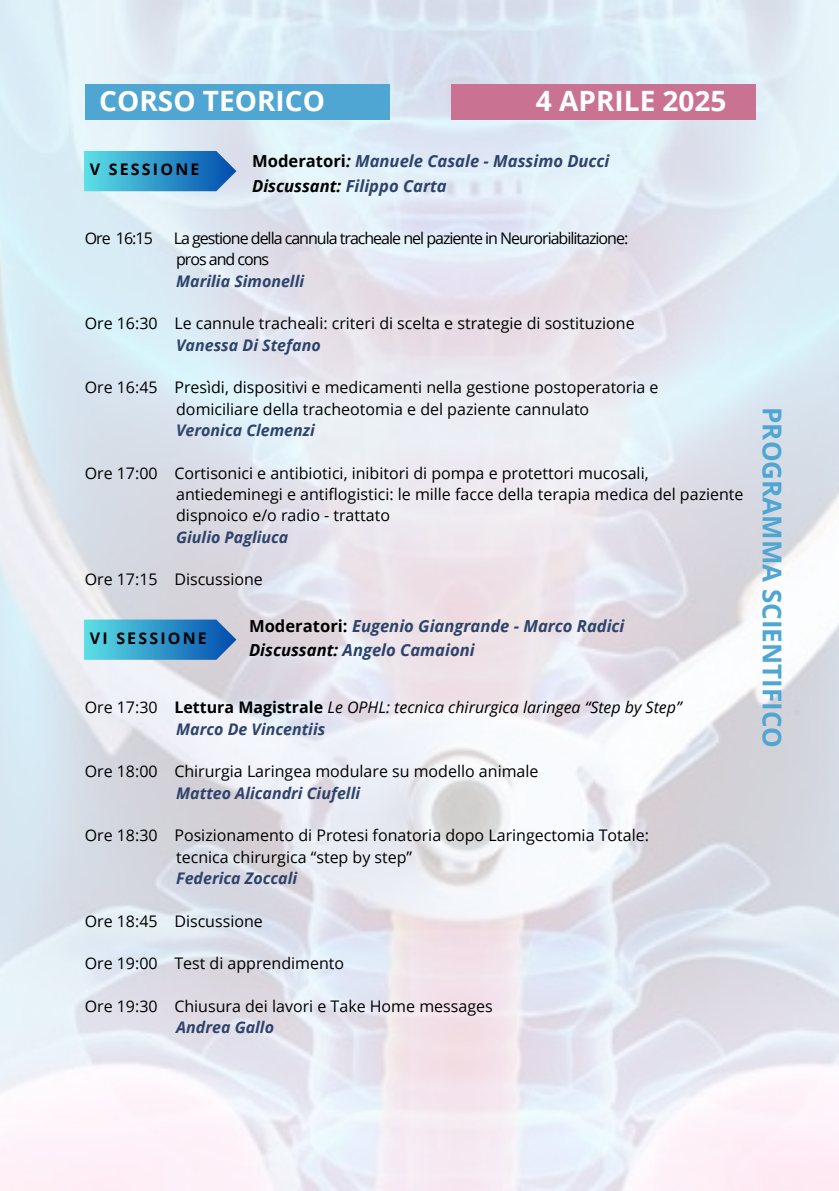
<style>
.page{position:relative;width:839px;height:1191px;background:#fff}
.page>*{position:absolute;margin:0;border:0;box-sizing:border-box;transform-origin:0 0}
.t1{font:700 28px "Open Sans";color:#fff}
.t2{font:700 26px "Open Sans";color:#4fa6d3}
.t3{font:italic 700 16.6px "Open Sans";color:#2e436b}
.t4{font:16px/21.4px "Open Sans";color:#000}
.t5{font:italic 700 16px "Open Sans";color:#2e436b}
.t6{font:italic 16px "Open Sans";color:#000}
.t7{font:16px "Open Sans";letter-spacing:-.06em;color:#000}
.t8{font:700 16px "Open Sans";letter-spacing:.135em;color:#000}
.t9{font:16px "Open Sans";letter-spacing:-.065em;color:#000}
.s1{font-style:normal;color:#000}
.s2{color:#000}
.s3{font-style:normal}
.s4{font-weight:700;font-style:normal}
.s5{font-weight:700;font-style:italic;color:#2e436b}
</style>
<div class="page">
<img style="left:0;top:0;width:838px;height:1191px">
<svg style="left:84px;top:151px;width:152px;height:40px;background:#3c9fcd"></svg>
<svg style="left:84px;top:620px;width:152px;height:40px;background:#3d9ecc"></svg>
<div style="left:85px;top:84px;width:304px;height:36px;background:#4fa6d3"></div>
<div style="left:451px;top:84px;width:304px;height:36px;background:#ca7292"></div>
<p class="t1" style="left:99px;top:81px;width:227px">CORSO TEORICO</p>
<p class="t1" style="left:536px;top:81px;width:192px">4 APRILE 2025</p>
<p class="t8" style="left:90px;top:158px;width:111px">V SESSIONE</p>
<p class="t3" style="left:252px;top:149px;width:359px"><span class="s1">Moderatori</span><span class="s2">:</span> Manuele Casale - Massimo Ducci</p>
<h3 class="t3" style="left:252px;top:174px;width:196px"><span class="s2">Discussant:</span> Filippo Carta</h3>
<p class="t4" style="left:85px;top:227px;width:70px">Ore 16:15</p>
<p class="t7" style="left:174px;top:227px;width:456px">La gestione della cannula tracheale nel paziente in Neuroriabilitazione:</p>
<h1 class="t9" style="left:176px;top:248px;width:95px">pros and cons</h1>
<h2 class="t5" style="left:176px;top:270px;width:129px">Marilia Simonelli</h2>
<h3 class="t4" style="left:85px;top:313px;width:551px">Ore 16:30 Le cannule tracheali: criteri di scelta e strategie di sostituzione</h3>
<h3 class="t5" style="left:176px;top:334px;width:146px">Vanessa Di Stefano</h3>
<p class="t4" style="left:85px;top:377px;width:575px">Ore 16:45 Presìdi, dispositivi e medicamenti nella gestione postoperatoria e</p>
<p class="t4" style="left:176px;top:398px;width:414px">domiciliare della tracheotomia e del paziente cannulato</p>
<p class="t5" style="left:176px;top:419px;width:140px">Veronica Clemenzi</p>
<p class="t4" style="left:85px;top:462px;width:565px">Ore 17:00 Cortisonici e antibiotici, inibitori di pompa e protettori mucosali,</p>
<p class="t4" style="left:176px;top:483px;width:569px">antiedeminegi e antiflogistici: le mille facce della terapia medica del paziente</p>
<p class="t4" style="left:176px;top:505px;width:215px">dispnoico e/o radio - trattato</p>
<p class="t5" style="left:176px;top:526px;width:114px">Giulio Pagliuca</p>
<p class="t4" style="left:85px;top:569px;width:180px">Ore 17:15 Discussione</p>
<p class="t8" style="left:90px;top:626px;width:118px">VI SESSIONE</p>
<h1 class="t3" style="left:249px;top:615px;width:377px"><span class="s1">Moderatori:</span> Eugenio Giangrande - Marco Radici</h1>
<p class="t3" style="left:249px;top:639px;width:227px"><span class="s2">Discussant:</span> Angelo Camaioni</p>
<p class="t6" style="left:85px;top:696px;width:598px"><span class="s3">Ore 17:30</span> <span class="s4">Lettura Magistrale</span> Le OPHL: tecnica chirurgica laringea “Step by Step”</p>
<p class="t5" style="left:176px;top:718px;width:151px">Marco De Vincentiis</p>
<p class="t4" style="left:85px;top:761px;width:74px">Ore 18:00</p>
<p class="t4" style="left:174px;top:761px;width:365px">Chirurgia Laringea modulare su modello animale<br><span class="s5">Matteo Alicandri Ciufelli</span></p>
<p class="t4" style="left:85px;top:825px;width:566px">Ore 18:30 Posizionamento di Protesi fonatoria dopo Laringectomia Totale:</p>
<p class="t4" style="left:176px;top:846px;width:237px">tecnica chirurgica “step by step”</p>
<p class="t5" style="left:176px;top:867px;width:122px">Federica Zoccali</p>
<p class="t4" style="left:85px;top:910px;width:180px">Ore 18:45 Discussione</p>
<p class="t4" style="left:85px;top:953px;width:261px">Ore 19:00 Test di apprendimento</p>
<p class="t4" style="left:85px;top:995px;width:409px">Ore 19:30 Chiusura dei lavori e Take Home messages</p>
<p class="t5" style="left:176px;top:1016px;width:99px">Andrea Gallo</p>
<p class="t2" style="left:790px;top:407px;width:342px;rotate:90deg">PROGRAMMA SCIENTIFICO</p>
</div>
